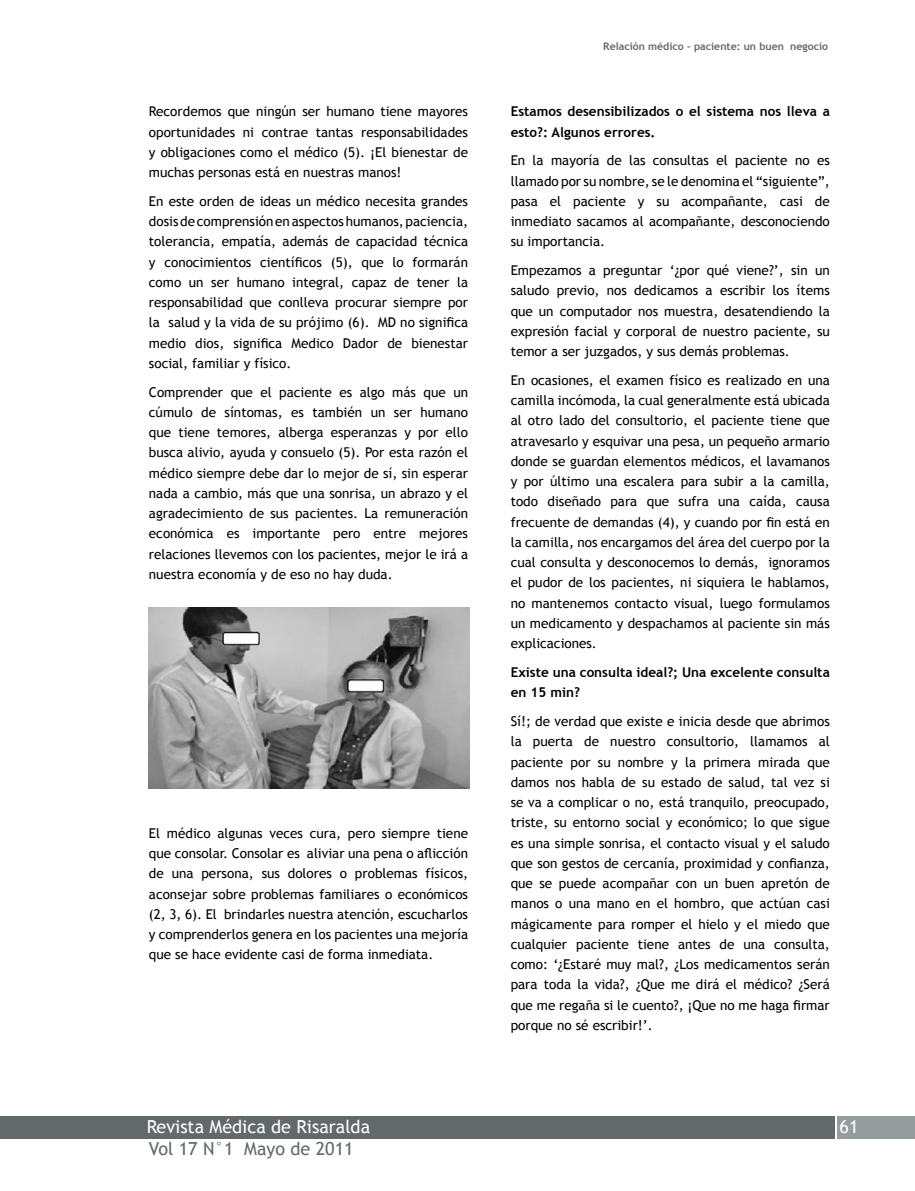
<style>
.page{position:relative;width:915px;height:1191px;background:#fff}
.page>*{position:absolute;margin:0;border:0;box-sizing:border-box;transform-origin:0 0}
.t1{font:18px "Trebuchet MS";color:#fff}
.t2{font:18px "Trebuchet MS";color:#626968}
.t3{font:13.5px/20.2px "Trebuchet MS";color:#000;text-align:justify}
.t4{font:700 13.5px/20.2px "Trebuchet MS";color:#000}
.t5{font:700 10.5px "Trebuchet MS";color:#626968}
</style>
<div class="page">
<div style="left:0;top:1116px;width:833px;height:23px;background:#626968"></div>
<div style="left:837px;top:1116px;width:77px;height:23px;background:#959c9d"></div>
<img style="left:149px;top:608px;width:320px;height:180px">
<p class="t3" style="left:149px;top:102px;width:320px">Recordemos que ningún ser humano tiene mayores oportunidades ni contrae tantas responsabilidades y obligaciones como el médico (5). ¡El bienestar de muchas personas está en nuestras manos!</p>
<p class="t3" style="left:149px;top:191px;width:320px">En este orden de ideas un médico necesita grandes dosis de comprensión en aspectos humanos, paciencia, tolerancia, empatía, además de capacidad técnica y conocimientos científicos (5), que lo formarán como un ser humano integral, capaz de tener la responsabilidad que conlleva procurar siempre por la salud y la vida de su prójimo (6). MD no significa medio dios, significa Medico Dador de bienestar social, familiar y físico.</p>
<p class="t3" style="left:149px;top:382px;width:320px">Comprender que el paciente es algo más que un cúmulo de síntomas, es también un ser humano que tiene temores, alberga esperanzas y por ello busca alivio, ayuda y consuelo (5). Por esta razón el médico siempre debe dar lo mejor de sí, sin esperar nada a cambio, más que una sonrisa, un abrazo y el agradecimiento de sus pacientes. La remuneración económica es importante pero entre mejores relaciones llevemos con los pacientes, mejor le irá a nuestra economía y de eso no hay duda.</p>
<p class="t3" style="left:149px;top:823px;width:320px">El médico algunas veces cura, pero siempre tiene que consolar. Consolar es aliviar una pena o aflicción de una persona, sus dolores o problemas físicos, aconsejar sobre problemas familiares o económicos (2, 3, 6). El brindarles nuestra atención, escucharlos y comprenderlos genera en los pacientes una mejoría que se hace evidente casi de forma inmediata.</p>
<p class="t5" style="left:603px;top:40px;width:226px">Relación médico – paciente: un buen negocio</p>
<p class="t4" style="left:510px;top:101px;width:320px">Estamos desensibilizados o el sistema nos lleva a esto?: Algunos errores.</p>
<p class="t3" style="left:510px;top:151px;width:320px">En la mayoría de las consultas el paciente no es llamado por su nombre, se le denomina el “siguiente”, pasa el paciente y su acompañante, casi de inmediato sacamos al acompañante, desconociendo su importancia.</p>
<p class="t3" style="left:510px;top:260px;width:320px">Empezamos a preguntar ‘¿por qué viene?’, sin un saludo previo, nos dedicamos a escribir los ítems que un computador nos muestra, desatendiendo la expresión facial y corporal de nuestro paciente, su temor a ser juzgados, y sus demás problemas.</p>
<p class="t3" style="left:510px;top:370px;width:320px">En ocasiones, el examen físico es realizado en una camilla incómoda, la cual generalmente está ubicada al otro lado del consultorio, el paciente tiene que atravesarlo y esquivar una pesa, un pequeño armario donde se guardan elementos médicos, el lavamanos y por último una escalera para subir a la camilla, todo diseñado para que sufra una caída, causa frecuente de demandas (4), y cuando por fin está en la camilla, nos encargamos del área del cuerpo por la cual consulta y desconocemos lo demás, ignoramos el pudor de los pacientes, ni siquiera le hablamos, no mantenemos contacto visual, luego formulamos un medicamento y despachamos al paciente sin más explicaciones.</p>
<p class="t4" style="left:510px;top:662px;width:320px">Existe una consulta ideal?; Una excelente consulta en 15 min?</p>
<p class="t3" style="left:510px;top:711px;width:320px">Sí!; de verdad que existe e inicia desde que abrimos la puerta de nuestro consultorio, llamamos al paciente por su nombre y la primera mirada que damos nos habla de su estado de salud, tal vez si se va a complicar o no, está tranquilo, preocupado, triste, su entorno social y económico; lo que sigue es una simple sonrisa, el contacto visual y el saludo que son gestos de cercanía, proximidad y confianza, que se puede acompañar con un buen apretón de manos o una mano en el hombro, que actúan casi mágicamente para romper el hielo y el miedo que cualquier paciente tiene antes de una consulta, como: ‘¿Estaré muy mal?, ¿Los medicamentos serán para toda la vida?, ¿Que me dirá el médico? ¿Será que me regaña si le cuento?, ¡Que no me haga firmar porque no sé escribir!’.</p>
<h1 class="t1" style="left:147px;top:1115px;width:225px">Revista Médica de Risaralda</h1>
<h1 class="t1" style="left:839px;top:1115px;width:20px">61</h1>
<h1 class="t2" style="left:149px;top:1137px;width:206px">Vol 17 N°1 Mayo de 2011</h1>
</div>
